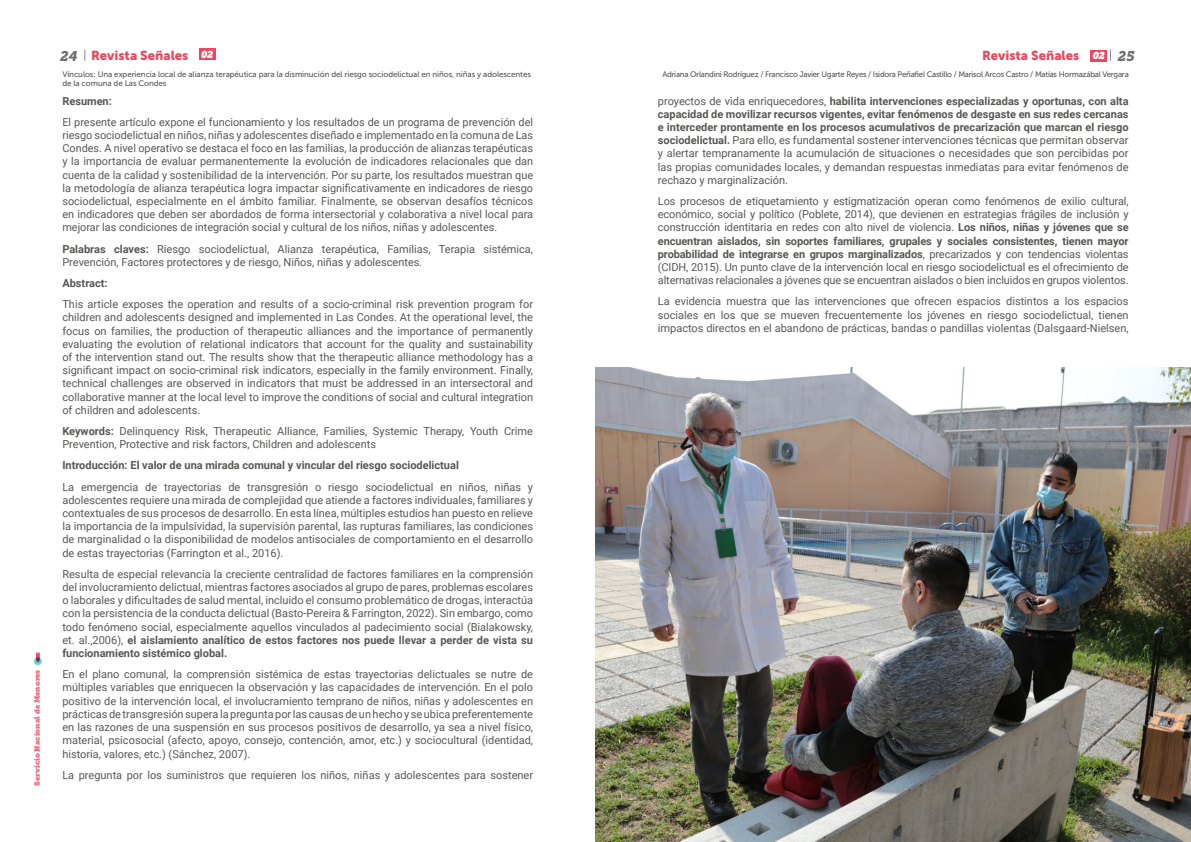
<style>
.page{position:relative;width:1191px;height:842px;background:#fff}
.page>*{position:absolute;margin:0;border:0;box-sizing:border-box;transform-origin:0 0}
.t1{font:13px "Museo Sans 900";color:#e94860}
.t2{font:11px/13.2px "Roboto";color:#575756;text-align:justify}
.t3{font:700 11px "Roboto";color:#575756}
.t4{font:8px/9px "Museo Sans 500";letter-spacing:-.01em;color:#575756}
.t5{font:8px "Museo Sans 500";letter-spacing:-.03em;color:#575756}
.t6{font:7.5px "Museo Slab";color:#ed6d80}
.s1{font-family:"Museo Slab 900";font-style:italic;font-size:14px;color:#706f6f}
.s2{font-family:"Museo Slab 1000";font-style:italic;font-size:10px;color:#fff}
.s3{font-weight:700}
.s4{font-style:italic}
</style>
<div class="page">
<div style="left:1090px;top:50px;width:16px;height:11px;background:#e94860"></div>
<div style="left:199px;top:49px;width:17px;height:11px;background:#e94860"></div>
<svg style="left:34px;top:652px;width:8px;height:13px"></svg>
<img style="left:595px;top:367px;width:596px;height:475px">
<p class="t6" style="left:33px;top:786px;width:118px;rotate:-90deg">Servicio Nacional de Menores</p>
<p class="t1" style="left:60px;top:48px;width:154px"><span class="s1">24</span> Revista Señales <sup>02</sup></p>
<p class="t1" style="left:982px;top:48px;width:154px">Revista Señales <span class="s2">02</span> <span class="s1">25</span></p>
<p class="t4" style="left:62px;top:70px;width:470px">Vínculos: Una experiencia local de alianza terapéutica para la disminución del riesgo sociodelictual en niños, niñas y adolescentes de la comuna de Las Condes</p>
<p class="t5" style="left:662px;top:70px;width:468px">Adriana Orlandini Rodríguez / Francisco Javier Ugarte Reyes / Isidora Peñafiel Castillo / Marisol Arcos Castro / Matías Hormazábal Vergara</p>
<p class="t3" style="left:62px;top:93px;width:51px">Resumen:</p>
<p class="t2" style="left:62px;top:115px;width:472px">El presente artículo expone el funcionamiento y los resultados de un programa de prevención del riesgo sociodelictual en niños, niñas y adolescentes diseñado e implementado en la comuna de Las Condes. A nivel operativo se destaca el foco en las familias, la producción de alianzas terapéuticas y la importancia de evaluar permanentemente la evolución de indicadores relacionales que dan cuenta de la calidad y sostenibilidad de la intervención. Por su parte, los resultados muestran que la metodología de alianza terapéutica logra impactar significativamente en indicadores de riesgo sociodelictual, especialmente en el ámbito familiar. Finalmente, se observan desafíos técnicos en indicadores que deben ser abordados de forma intersectorial y colaborativa a nivel local para mejorar las condiciones de integración social y cultural de los niños, niñas y adolescentes.</p>
<p class="t2" style="left:62px;top:242px;width:472px"><span class="s3">Palabras claves:</span> Riesgo sociodelictual, Alianza terapéutica, Familias, Terapia sistémica,<br>Prevención, Factores protectores y de riesgo, Niños, niñas y adolescentes<span class="s4">.</span></p>
<p class="t3" style="left:62px;top:275px;width:47px">Abstract:</p>
<p class="t2" style="left:62px;top:297px;width:472px">This article exposes the operation and results of a socio-criminal risk prevention program for children and adolescents designed and implemented in Las Condes. At the operational level, the focus on families, the production of therapeutic alliances and the importance of permanently evaluating the evolution of relational indicators that account for the quality and sustainability of the intervention stand out. The results show that the therapeutic alliance methodology has a significant impact on socio-criminal risk indicators, especially in the family environment. Finally, technical challenges are observed in indicators that must be addressed in an intersectoral and collaborative manner at the local level to improve the conditions of social and cultural integration of children and adolescents.</p>
<p class="t2" style="left:62px;top:424px;width:472px"><span class="s3">Keywords:</span> Delinquency Risk, Therapeutic Alliance, Families, Systemic Therapy, Youth Crime<br>Prevention, Protective and risk factors, Children and adolescents</p>
<p class="t3" style="left:62px;top:458px;width:398px">Introducción: El valor de una mirada comunal y vincular del riesgo sociodelictual</p>
<p class="t2" style="left:62px;top:480px;width:472px">La emergencia de trayectorias de transgresión o riesgo sociodelictual en niños, niñas y adolescentes requiere una mirada de complejidad que atiende a factores individuales, familiares y contextuales de sus procesos de desarrollo. En esta línea, múltiples estudios han puesto en relieve la importancia de la impulsividad, la supervisión parental, las rupturas familiares, las condiciones de marginalidad o la disponibilidad de modelos antisociales de comportamiento en el desarrollo de estas trayectorias (Farrington et al., 2016).</p>
<p class="t2" style="left:62px;top:567px;width:472px">Resulta de especial relevancia la creciente centralidad de factores familiares en la comprensión del involucramiento delictual, mientras factores asociados al grupo de pares, problemas escolares o laborales y dificultades de salud mental, incluido el consumo problemático de drogas, interactúa con la persistencia de la conducta delictual (Basto-Pereira &amp; Farrington, 2022). Sin embargo, como todo fenómeno social, especialmente aquellos vinculados al padecimiento social (Bialakowsky, et. al.,2006), <span class="s3">el aislamiento analítico de estos factores nos puede llevar a perder de vista su funcionamiento sistémico global.</span></p>
<p class="t2" style="left:62px;top:667px;width:472px">En el plano comunal, la comprensión sistémica de estas trayectorias delictuales se nutre de múltiples variables que enriquecen la observación y las capacidades de intervención. En el polo positivo de la intervención local, el involucramiento temprano de niños, niñas y adolescentes en prácticas de transgresión supera la pregunta por las causas de un hecho y se ubica preferentemente en las razones de una suspensión en sus procesos positivos de desarrollo, ya sea a nivel físico, material, psicosocial (afecto, apoyo, consejo, contención, amor, etc.) y sociocultural (identidad, historia, valores, etc.) (Sánchez, 2007).</p>
<p class="t2" style="left:62px;top:768px;width:472px">La pregunta por los suministros que requieren los niños, niñas y adolescentes para sostener</p>
<p class="t2" style="left:658px;top:94px;width:472px">proyectos de vida enriquecedores, <span class="s3">habilita intervenciones especializadas y oportunas, con alta capacidad de movilizar recursos vigentes, evitar fenómenos de desgaste en sus redes cercanas e interceder prontamente en los procesos acumulativos de precarización que marcan el riesgo sociodelictual.</span> Para ello, es fundamental sostener intervenciones técnicas que permitan observar y alertar tempranamente la acumulación de situaciones o necesidades que son percibidas por las propias comunidades locales, y demandan respuestas inmediatas para evitar fenómenos de rechazo y marginalización.</p>
<p class="t2" style="left:658px;top:194px;width:472px">Los procesos de etiquetamiento y estigmatización operan como fenómenos de exilio cultural, económico, social y político (Poblete, 2014), que devienen en estrategias frágiles de inclusión y construcción identitaria en redes con alto nivel de violencia. <span class="s3">Los niños, niñas y jóvenes que se encuentran aislados, sin soportes familiares, grupales y sociales consistentes, tienen mayor probabilidad de integrarse en grupos marginalizados</span>, precarizados y con tendencias violentas (CIDH, 2015). Un punto clave de la intervención local en riesgo sociodelictual es el ofrecimiento de alternativas relacionales a jóvenes que se encuentran aislados o bien incluidos en grupos violentos.</p>
<p class="t2" style="left:658px;top:294px;width:472px">La evidencia muestra que las intervenciones que ofrecen espacios distintos a los espacios sociales en los que se mueven frecuentemente los jóvenes en riesgo sociodelictual, tienen impactos directos en el abandono de prácticas, bandas o pandillas violentas (Dalsgaard-Nielsen,</p>
</div>
